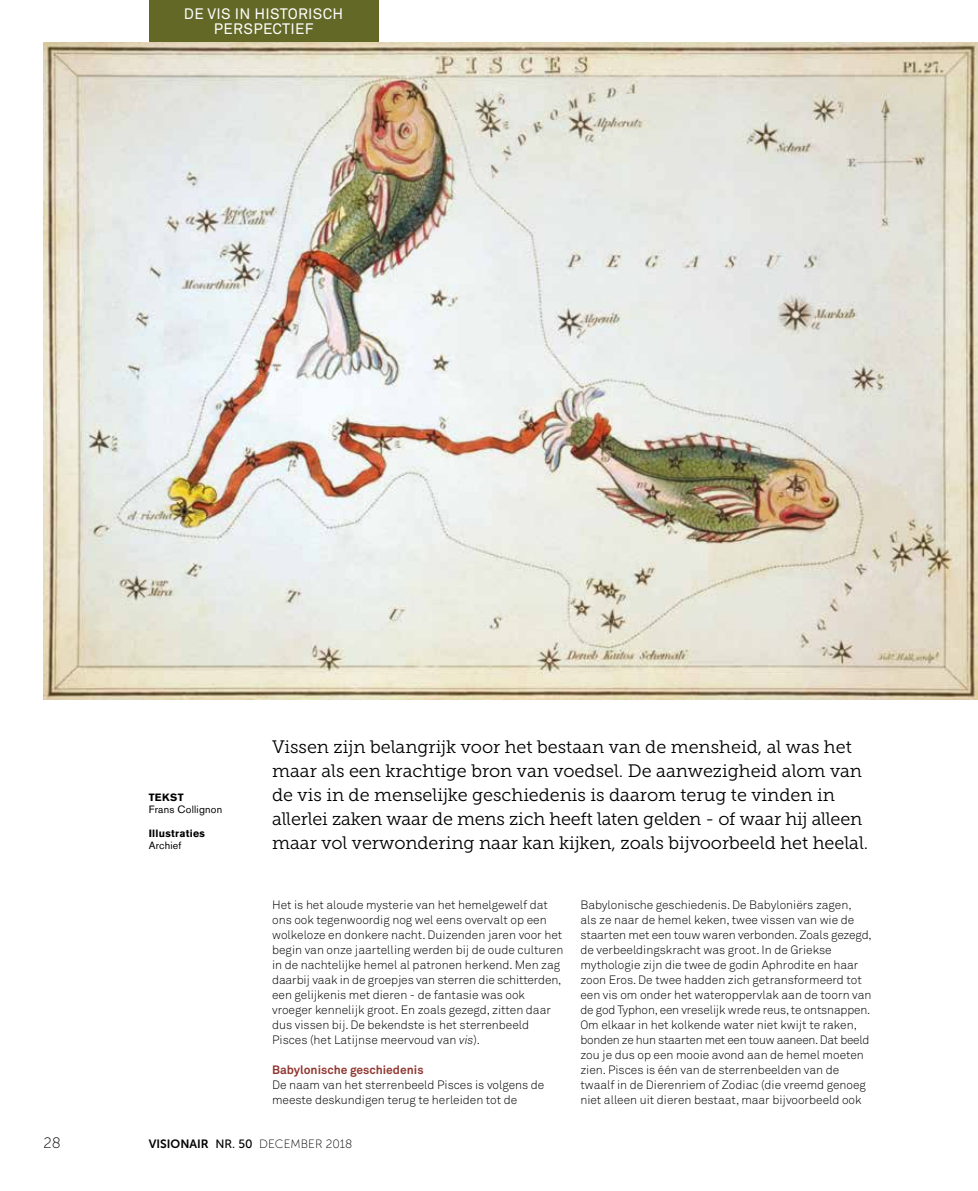
<style>
.page{position:relative;width:978px;height:1191px;background:#fff}
.page>*{position:absolute;margin:0;border:0;box-sizing:border-box;transform-origin:0 0}
.t1{font:18px/24px "Museo Slab 300";color:#000}
.t2{font:15px/15px "Akkurat";letter-spacing:.02em;color:#fff;text-align:center}
.t3{font:15px "Museo Sans 100";color:#000}
.t4{font:300 12px/15px "Akkurat";color:#000}
.t5{font:12px "Museo Sans 100";color:#000}
.t6{font:700 12px "Akkurat";color:#913731}
.t7{font:10.5px "Akzidenz Grotesk BQ";letter-spacing:.02em;color:#000}
.t8{font:700 10.5px "Akzidenz Grotesk BQ";letter-spacing:.02em;color:#000}
.s1{font-style:italic}
.s2{font-family:"Museo Sans 700"}
.s3{font-family:"Museo Sans 500"}
</style>
<div class="page">
<div style="left:149px;top:0;width:229px;height:43px;background:#636826"></div>
<img style="left:44px;top:43px;width:934px;height:656px">
<p class="t2" style="left:184px;top:7px;width:161px">DE VIS IN HISTORISCH<br>PERSPECTIEF</p>
<p class="t8" style="left:149px;top:791px;width:36px">TEKST</p>
<p class="t7" style="left:149px;top:803px;width:75px">Frans Collignon</p>
<p class="t8" style="left:149px;top:827px;width:58px">Illustraties</p>
<p class="t7" style="left:149px;top:839px;width:34px">Archief</p>
<p class="t1" style="left:272px;top:735px;width:598px">Vissen zijn belangrijk voor het bestaan van de mensheid, al was het maar als een krachtige bron van voedsel. De aanwezigheid alom van de vis in de menselijke geschiedenis is daarom terug te vinden in allerlei zaken waar de mens zich heeft laten gelden - of waar hij alleen maar vol verwondering naar kan kijken, zoals bijvoorbeeld het heelal.</p>
<p class="t4" style="left:272px;top:898px;width:293px">Het is het aloude mysterie van het hemelgewelf dat ons ook tegenwoordig nog wel eens overvalt op een wolkeloze en donkere nacht. Duizenden jaren voor het begin van onze jaartelling werden bij de oude culturen in de nachtelijke hemel al patronen herkend. Men zag daarbij vaak in de groepjes van sterren die schitterden, een gelijkenis met dieren - de fantasie was ook vroeger kennelijk groot. En zoals gezegd, zitten daar dus vissen bij. De bekendste is het sterrenbeeld Pisces (het Latijnse meervoud van <span class="s1">vis</span>).</p>
<p class="t6" style="left:272px;top:1062px;width:153px">Babylonische geschiedenis</p>
<p class="t4" style="left:272px;top:1078px;width:274px">De naam van het sterrenbeeld Pisces is volgens de meeste deskundigen terug te herleiden tot de</p>
<p class="t4" style="left:580px;top:898px;width:293px">Babylonische geschiedenis. De Babyloniërs zagen,<br>als ze naar de hemel keken, twee vissen van wie de staarten met een touw waren verbonden. Zoals gezegd, de verbeeldingskracht was groot. In de Griekse mythologie zijn die twee de godin Aphrodite en haar zoon Eros. De twee hadden zich getransformeerd tot een vis om onder het wateroppervlak aan de toorn van de god Typhon, een vreselijk wrede reus, te ontsnappen.<br>Om elkaar in het kolkende water niet kwijt te raken, bonden ze hun staarten met een touw aaneen. Dat beeld zou je dus op een mooie avond aan de hemel moeten zien. Pisces is één van de sterrenbeelden van de twaalf in de Dierenriem of Zodiac (die vreemd genoeg niet alleen uit dieren bestaat, maar bijvoorbeeld ook</p>
<p class="t3" style="left:44px;top:1135px;width:19px">28</p>
<p class="t5" style="left:149px;top:1138px;width:205px"><span class="s2">VISIONAIR</span> <span class="s3">NR. 50</span> DECEMBER 2018</p>
</div>
